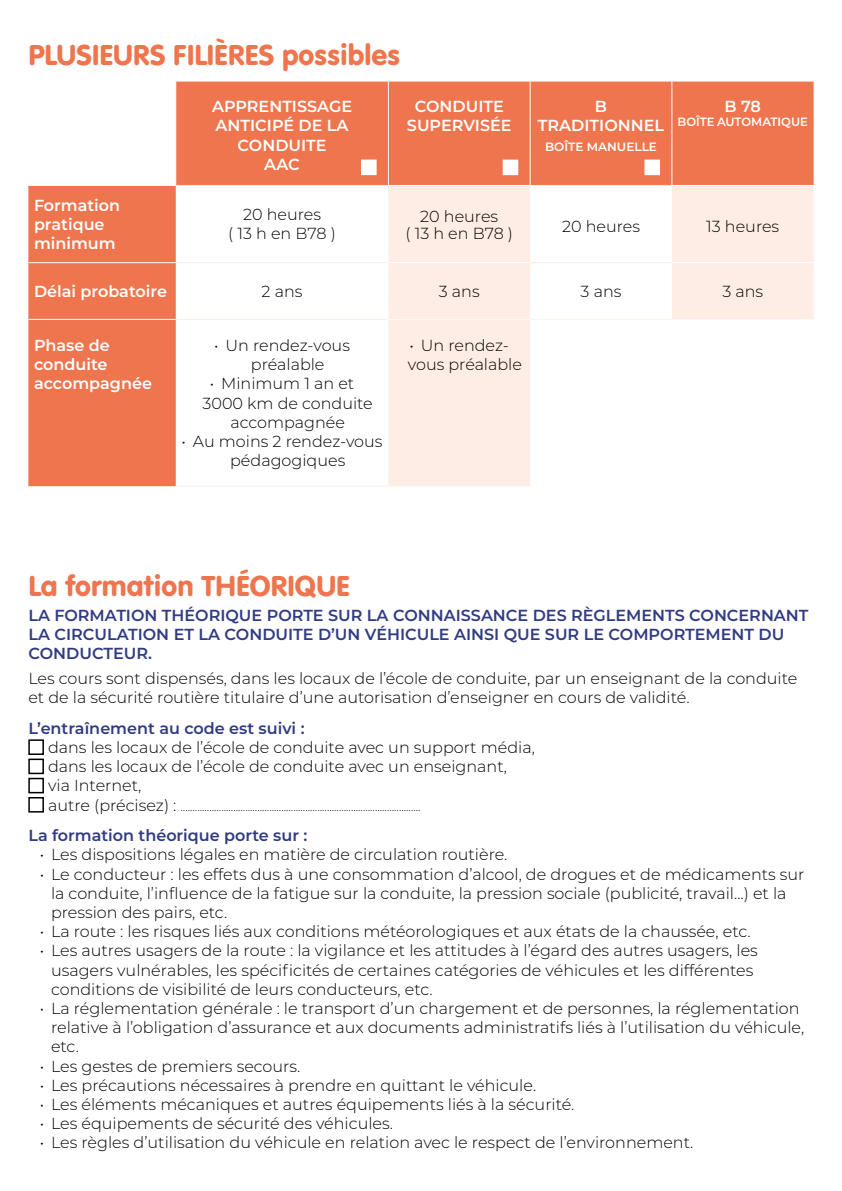
<style>
.page{position:relative;width:842px;height:1191px;background:#fff}
.page>*{position:absolute;margin:0;border:0;box-sizing:border-box;transform-origin:0 0}
.t1{font:30px "VAG Rundschrift D";color:#ee754d}
.t2{font:300 16px/19.2px "Montserrat";color:#000}
.t3{font:600 16px/19.2px "Montserrat";color:#313b82}
.t4{font:600 16px/19.2px "Montserrat";color:#fff;text-align:center}
.t5{font:300 12px "Montserrat";color:#000}
.t6{font:600 12px "Montserrat";color:#fff}
.s1{font-size:16px}
</style>
<div class="page">
<div style="left:28px;top:739px;width:16px;height:16px;border:2px solid #000"></div>
<div style="left:28px;top:758px;width:16px;height:16px;border:2px solid #000"></div>
<div style="left:28px;top:778px;width:16px;height:15px;border:2px solid #000"></div>
<div style="left:28px;top:797px;width:16px;height:15px;border:2px solid #000"></div>
<div style="left:176px;top:82px;width:638px;height:103px;background:#ee754d"></div>
<div style="left:28px;top:186px;width:148px;height:300px;background:#ee754d"></div>
<svg style="left:388px;top:186px;width:426px;height:300px"></svg>
<hr style="left:388px;top:82px;width:1px;height:103px;background:#fff">
<hr style="left:530px;top:82px;width:1px;height:103px;background:#fff">
<hr style="left:671px;top:82px;width:1px;height:103px;background:#fff">
<hr style="left:28px;top:262px;width:148px;height:1px;background:#fff">
<hr style="left:28px;top:319px;width:148px;height:1px;background:#fff">
<hr style="left:672px;top:262px;width:142px;height:1px;background:#fff">
<hr style="left:388px;top:262px;width:142px;height:1px;background:#fff">
<hr style="left:388px;top:319px;width:142px;height:1px;background:#fff">
<hr style="left:530px;top:319px;width:142px;height:1px;background:#fef3ed">
<hr style="left:176px;top:486px;width:212px;height:1px;background:#fdede4">
<hr style="left:176px;top:185px;width:212px;height:1px;background:#fdede4">
<hr style="left:176px;top:262px;width:212px;height:1px;background:#fdede4">
<hr style="left:176px;top:319px;width:212px;height:1px;background:#fdede4">
<hr style="left:531px;top:185px;width:140px;height:1px;background:#fdede4">
<hr style="left:530px;top:262px;width:142px;height:1px;background:#fdede4">
<div style="left:361px;top:159px;width:16px;height:16px;background:#fff;border:2px solid #fff"></div>
<div style="left:503px;top:160px;width:15px;height:15px;background:#fff"></div>
<div style="left:644px;top:160px;width:16px;height:15px;background:#fff"></div>
<h1 class="t1" style="left:28px;top:37px;width:373px">PLUSIEURS FILIÈRES possibles</h1>
<p class="t4" style="left:212px;top:96px;width:142px">APPRENTISSAGE<br>ANTICIPÉ DE LA<br>CONDUITE<br>AAC</p>
<p class="t4" style="left:407px;top:96px;width:106px">CONDUITE<br>SUPERVISÉE</p>
<p class="t4" style="left:538px;top:96px;width:128px">B<br>TRADITIONNEL</p>
<p class="t6" style="left:545px;top:138px;width:113px">BOÎTE MANUELLE</p>
<p class="t4" style="left:724px;top:96px;width:38px">B 78</p>
<p class="t6" style="left:677px;top:114px;width:132px">BOÎTE AUTOMATIQUE</p>
<p class="t4" style="left:34px;top:195px;width:88px;text-align:left">Formation pratique minimum</p>
<p class="t2" style="left:228px;top:204px;width:109px;text-align:center">20 heures<br>( 13 h en B78 )</p>
<p class="t2" style="left:405px;top:207px;width:109px;line-height:17.2px;text-align:center">20 heures<br>( 13 h en B78 )</p>
<p class="t2" style="left:562px;top:216px;width:79px">20 heures</p>
<p class="t2" style="left:706px;top:216px;width:75px">13 heures</p>
<p class="t4" style="left:34px;top:281px;width:134px">Délai probatoire</p>
<p class="t2" style="left:262px;top:281px;width:42px">2 ans</p>
<p class="t2" style="left:439px;top:281px;width:42px">3 ans</p>
<p class="t2" style="left:581px;top:281px;width:42px">3 ans</p>
<p class="t2" style="left:722px;top:281px;width:42px">3 ans</p>
<p class="t4" style="left:34px;top:335px;width:119px;text-align:left">Phase de conduite accompagnée</p>
<p class="t2" style="left:251px;top:335px;width:101px;text-indent:-37px">• Un rendez-vous préalable</p>
<p class="t2" style="left:408px;top:335px;width:116px">• Un rendez&shy;vous préalable</p>
<p class="t2" style="left:210px;top:373px;width:146px">• Minimum 1 an et</p>
<p class="t2" style="left:203px;top:393px;width:172px">3000 km de conduite</p>
<p class="t2" style="left:230px;top:412px;width:116px">accompagnée</p>
<p class="t2" style="left:230px;top:431px;width:154px;text-indent:-49px">• Au moins 2 rendez-vous pédagogiques</p>
<h1 class="t1" style="left:28px;top:568px;width:323px">La formation THÉORIQUE</h1>
<p class="t3" style="left:28px;top:604px;width:782px">LA FORMATION THÉORIQUE PORTE SUR LA CONNAISSANCE DES RÈGLEMENTS CONCERNANT<br>LA CIRCULATION ET LA CONDUITE D’UN VÉHICULE AINSI QUE SUR LE COMPORTEMENT DU<br>CONDUCTEUR.</p>
<p class="t2" style="left:28px;top:668px;width:770px">Les cours sont dispensés, dans les locaux de l’école de conduite, par un enseignant de la conduite et de la sécurité routière titulaire d’une autorisation d’enseigner en cours de validité.</p>
<p class="t3" style="left:28px;top:718px;width:278px">L’entraînement au code est suivi :</p>
<p class="t2" style="left:48px;top:737px;width:488px">dans les locaux de l’école de conduite avec un support média, dans les locaux de l’école de conduite avec un enseignant,<br>via Internet,</p>
<p class="t5" style="left:48px;top:798px;width:374px"><span class="s1">autre (précisez) :</span> ....................................................................................................</p>
<p class="t3" style="left:28px;top:825px;width:281px">La formation théorique porte sur :</p>
<p class="t2" style="left:40px;top:844px;width:469px">• Les dispositions légales en matière de circulation routière.</p>
<p class="t2" style="left:51px;top:863px;width:755px;text-indent:-11px">• Le conducteur : les effets dus à une consommation d’alcool, de drogues et de médicaments sur la conduite, l’influence de la fatigue sur la conduite, la pression sociale (publicité, travail...) et la pression des pairs, etc.</p>
<p class="t2" style="left:40px;top:921px;width:713px">• La route : les risques liés aux conditions météorologiques et aux états de la chaussée, etc.</p>
<p class="t2" style="left:51px;top:940px;width:708px;text-indent:-11px">• Les autres usagers de la route : la vigilance et les attitudes à l’égard des autres usagers, les usagers vulnérables, les spécificités de certaines catégories de véhicules et les différentes conditions de visibilité de leurs conducteurs, etc.</p>
<p class="t2" style="left:51px;top:998px;width:755px;text-indent:-11px">• La réglementation générale : le transport d’un chargement et de personnes, la réglementation relative à l’obligation d’assurance et aux documents administratifs liés à l’utilisation du véhicule, etc.</p>
<p class="t2" style="left:40px;top:1055px;width:262px">• Les gestes de premiers secours.</p>
<p class="t2" style="left:40px;top:1075px;width:498px">• Les précautions nécessaires à prendre en quittant le véhicule.</p>
<p class="t2" style="left:40px;top:1094px;width:536px">• Les éléments mécaniques et autres équipements liés à la sécurité.</p>
<p class="t2" style="left:40px;top:1113px;width:355px">• Les équipements de sécurité des véhicules.</p>
<p class="t2" style="left:40px;top:1132px;width:655px">• Les règles d’utilisation du véhicule en relation avec le respect de l’environnement.</p>
</div>
